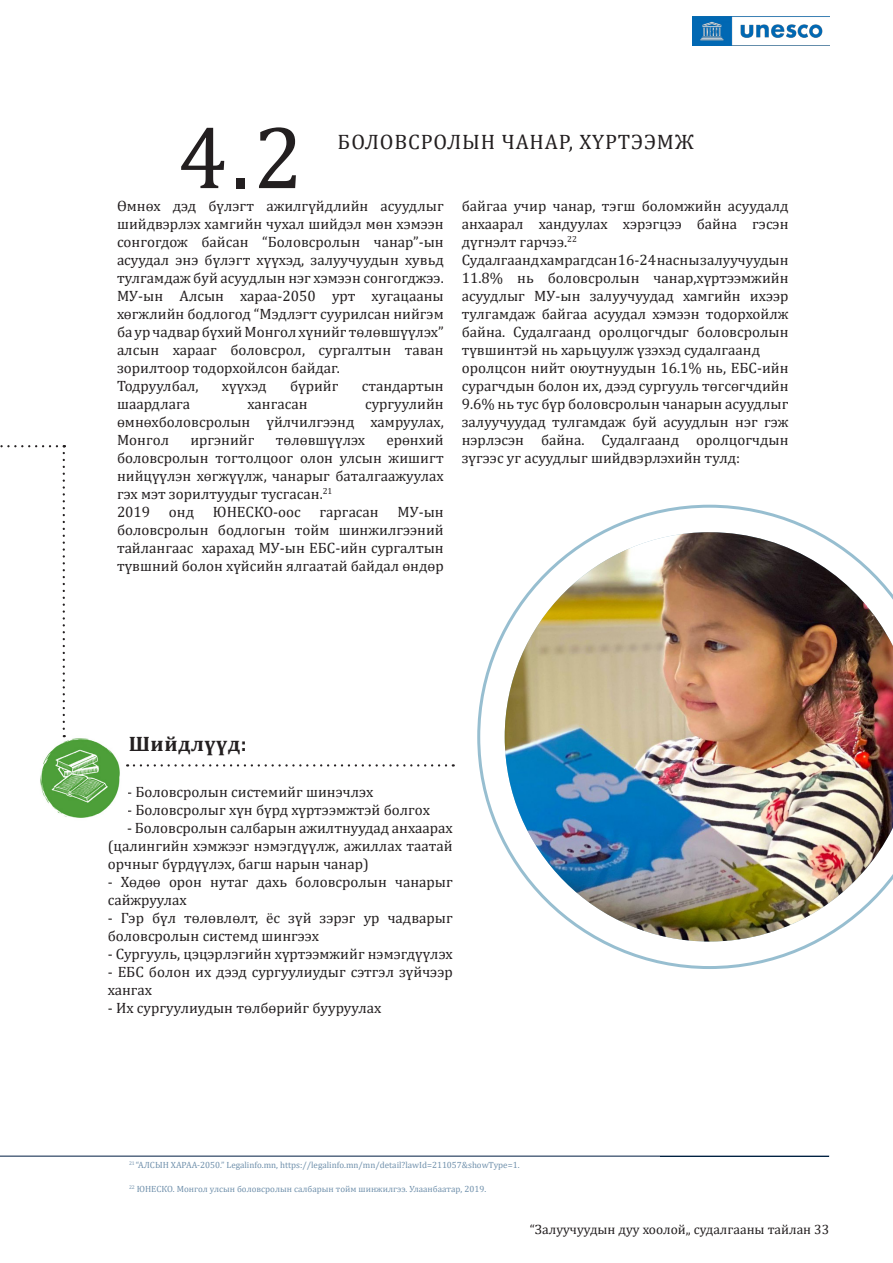
<style>
.page{position:relative;width:893px;height:1263px;background:#fff}
.page>*{position:absolute;margin:0;border:0;box-sizing:border-box;transform-origin:0 0}
.Unterüberschrift___l{font:90px "Cambria";color:#231f20}
.Unterüberschrift___l-2{font:21px "Cambria";letter-spacing:.04em;color:#231f20}
.t1{font:700 21px "Cambria";letter-spacing:.025em;color:#231f20}
.t2{font:15px/18px "Cambria";color:#231f20;text-align:justify}
.t3{font:13.5px "Cambria";color:#231f20}
.Textkörper___linksbü{font:9px "Cambria";color:#7191ac}
</style>
<div class="page">
<img style="left:692px;top:16px;width:137px;height:29px">
<svg style="left:0;top:445px;width:57px;height:2px"></svg>
<hr style="left:0;top:1156px;width:829px;height:1px;background:#001d42">
<img style="left:477px;top:505px;width:416px;height:464px">
<img style="left:40px;top:735px;width:87px;height:83px">
<svg style="left:63px;top:453px;width:2px;height:284px"></svg>
<svg style="left:134px;top:764px;width:320px;height:2px"></svg>
<p class="Unterüberschrift___l" style="left:178px;top:104px;width:127px">4.2</p>
<p class="Unterüberschrift___l-2" style="left:338px;top:130px;width:358px">БОЛОВСРОЛЫН ЧАНАР, ХҮРТЭЭМЖ</p>
<p class="t2" style="left:117px;top:196px;width:328px">Өмнөх дэд бүлэгт ажилгүйдлийн асуудлыг шийдвэрлэх хамгийн чухал шийдэл мөн хэмээн сонгогдож байсан “Боловсролын чанар”-ын асуудал энэ бүлэгт хүүхэд, залуучуудын хувьд тулгамдаж буй асуудлын нэг хэмээн сонгогджээ.<br>МУ-ын Алсын хараа-2050 урт хугацааны хөгжлийн бодлогод “Мэдлэгт суурилсан нийгэм ба ур чадвар бүхий Монгол хүнийг төлөвшүүлэх” алсын харааг боловсрол, сургалтын таван зорилтоор тодорхойлсон байдаг.</p>
<p class="t2" style="left:117px;top:376px;width:83px">Тодруулбал,</p>
<p class="t2" style="left:222px;top:376px;width:46px">хүүхэд</p>
<p class="t2" style="left:290px;top:376px;width:50px">бүрийг</p>
<p class="t2" style="left:362px;top:376px;width:83px">стандартын</p>
<p class="t2" style="left:117px;top:394px;width:75px">шаардлага</p>
<p class="t2" style="left:248px;top:394px;width:62px">хангасан</p>
<p class="t2" style="left:117px;top:394px;width:328px;text-indent:248px">сургуулийн өмнөхболовсролын үйлчилгээнд хамруулах, Монгол</p>
<p class="t2" style="left:117px;top:430px;width:328px;text-indent:269px">ерөнхий боловсролын тогтолцоог олон улсын жишигт нийцүүлэн хөгжүүлж, чанарыг баталгаажуулах гэх мэт зорилтуудыг тусгасан.<sup>21</sup></p>
<p class="t2" style="left:117px;top:502px;width:328px">2019 онд ЮНЕСКО-оос гаргасан МУ-ын боловсролын бодлогын тойм шинжилгээний тайлангаас харахад МУ-ын ЕБС-ийн сургалтын түвшний болон хүйсийн ялгаатай байдал өндөр</p>
<p class="t2" style="left:190px;top:430px;width:66px">иргэнийг</p>
<p class="t2" style="left:276px;top:430px;width:91px">төлөвшүүлэх</p>
<p class="t2" style="left:462px;top:196px;width:328px">байгаа учир чанар, тэгш боломжийн асуудалд анхаарал хандуулах хэрэгцээ байна гэсэн дүгнэлт гарчээ.<sup>22</sup></p>
<p class="t2" style="left:462px;top:250px;width:328px">Судалгаанд хамрагдсан 16-24 насны залуучуудын 11.8% нь боловсролын чанар,хүртээмжийн асуудлыг МУ-ын залуучуудад хамгийн ихээр тулгамдаж байгаа асуудал хэмээн тодорхойлж байна. Судалгаанд оролцогчдыг боловсролын түвшинтэй нь харьцуулж үзэхэд судалгаанд</p>
<p class="t2" style="left:462px;top:358px;width:328px">оролцсон нийт оюутнуудын 16.1% нь, ЕБС-ийн сурагчдын болон их, дээд сургууль төгсөгчдийн 9.6% нь тус бүр боловсролын чанарын асуудлыг залуучуудад тулгамдаж буй асуудлын нэг гэж нэрлэсэн байна. Судалгаанд оролцогчдын зүгээс уг асуудлыг шийдвэрлэхийн тулд:</p>
<p class="t1" style="left:129px;top:729px;width:120px">Шийдлүүд:</p>
<p class="t2" style="left:127px;top:783px;width:248px">- Боловсролын системийг шинэчлэх</p>
<p class="t2" style="left:127px;top:801px;width:304px">- Боловсролыг хүн бүрд хүртээмжтэй болгох</p>
<p class="t2" style="left:108px;top:819px;width:346px;text-indent:19px">- Боловсролын салбарын ажилтнуудад анхаарах (цалингийн хэмжээг нэмэгдүүлж, ажиллах таатай орчныг бүрдүүлэх, багш нарын чанар)</p>
<p class="t2" style="left:108px;top:873px;width:346px">- Хөдөө орон нутаг дахь боловсролын чанарыг сайжруулах</p>
<p class="t2" style="left:108px;top:909px;width:346px">- Гэр бүл төлөвлөлт, ёс зүй зэрэг ур чадварыг боловсролын системд шингээх</p>
<p class="t2" style="left:108px;top:945px;width:346px">- Сургууль, цэцэрлэгийн хүртээмжийг нэмэгдүүлэх</p>
<p class="t2" style="left:108px;top:963px;width:346px">- ЕБС болон их дээд сургуулиудыг сэтгэл зүйчээр хангах</p>
<p class="t2" style="left:108px;top:999px;width:275px">- Их сургуулиудын төлбөрийг бууруулах</p>
<p class="Textkörper___linksbü" style="left:129px;top:1159px;width:392px"><sup>21</sup> “АЛСЫН ХАРАА-2050.” Legalinfo.mn, https://legalinfo.mn/mn/detail?lawId=211057&amp;showType=1.</p>
<p class="Textkörper___linksbü" style="left:129px;top:1183px;width:359px"><sup>22</sup> ЮНЕСКО. Монгол улсын боловсролын салбарын тойм шинжилгээ. Улаанбаатар, 2019.</p>
<p class="t3" style="left:530px;top:1222px;width:301px">“Залуучуудын дуу хоолой„ судалгааны тайлан 33</p>
</div>
